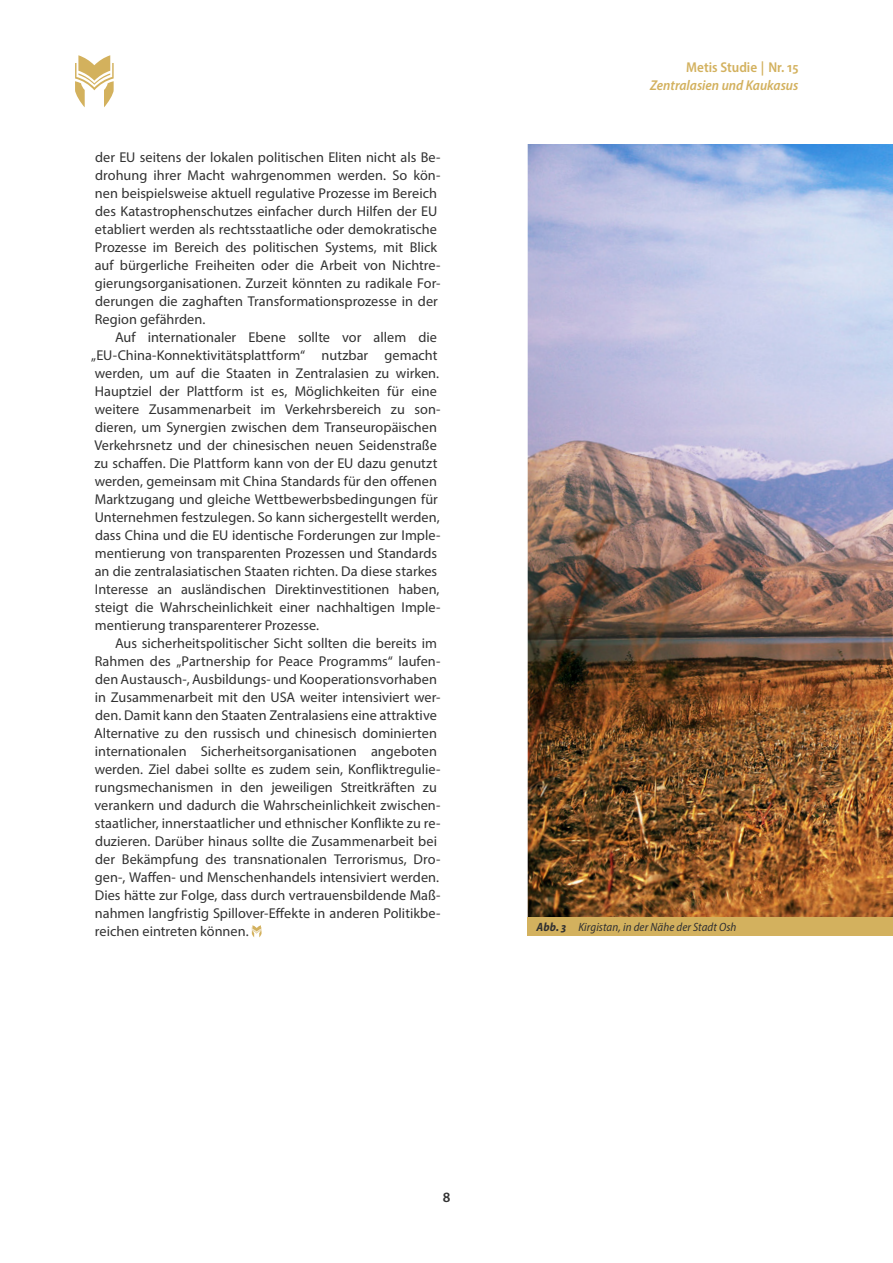
<style>
.page{position:relative;width:893px;height:1263px;background:#fff}
.page>*{position:absolute;margin:0;border:0;box-sizing:border-box;transform-origin:0 0}
.t1{font:14.25px/18px "Myriad Pro";color:#323232}
.t2{font:italic 600 semi-condensed 14.25px "Myriad Pro";color:#d3b15e}
.t3{font:600 semi-condensed 14.25px "Myriad Pro";color:#d3b15e}
.t4{font:600 14.25px "Myriad Pro";color:#323232}
.t5{font:italic semi-condensed 12px "Myriad Pro";letter-spacing:.01em;color:#323232}
.s1{font-weight:700}
</style>
<div class="page">
<svg style="left:252px;top:925px;width:9px;height:12px"></svg>
<img style="left:527px;top:144px;width:365px;height:774px">
<div style="left:527px;top:918px;width:365px;height:18px;background:#d3b15e"></div>
<svg style="left:75px;top:55px;width:39px;height:52px"></svg>
<p class="t1" style="left:95px;top:148px;width:347px">der EU seitens der lokalen politischen Eliten nicht als Be&shy;drohung ihrer Macht wahrgenommen werden. So kön&shy;nen beispielsweise aktuell regulative Prozesse im Bereich des Katastrophenschutzes einfacher durch Hilfen der EU etabliert werden als rechtsstaatliche oder demokratische Prozesse im Bereich des politischen Systems, mit Blick auf bürgerliche Freiheiten oder die Arbeit von Nichtre&shy;gierungsorganisationen. Zurzeit könnten zu radikale For&shy;derungen die zaghaften Transformationsprozesse in der Region gefährden.</p>
<p class="t1" style="left:91px;top:328px;width:351px;text-indent:24px">Auf internationaler Ebene sollte vor allem die „EU-China-Konnektivitätsplattform“ nutzbar gemacht werden, um auf die Staaten in Zentralasien zu wirken.<br>Hauptziel der Plattform ist es, Möglichkeiten für eine weitere Zusammenarbeit im Verkehrsbereich zu son&shy;dieren, um Synergien zwischen dem Transeuropäischen Verkehrsnetz und der chinesischen neuen Seidenstraße zu schaffen. Die Plattform kann von der EU dazu genutzt werden, gemeinsam mit China Standards für den offenen Marktzugang und gleiche Wettbewerbsbedingungen für Unternehmen festzulegen. So kann sichergestellt werden, dass China und die EU identische Forderungen zur Imple&shy;mentierung von transparenten Prozessen und Standards an die zentralasiatischen Staaten richten. Da diese starkes Interesse an ausländischen Direktinvestitionen haben, steigt die Wahrscheinlichkeit einer nachhaltigen Imple&shy;mentierung transparenterer Prozesse.</p>
<p class="t1" style="left:94px;top:634px;width:348px;text-indent:21px">Aus sicherheitspolitischer Sicht sollten die bereits im Rahmen des „Partnership for Peace Programms“ laufen&shy;den Austausch-, Ausbildungs- und Kooperationsvorhaben in Zusammenarbeit mit den USA weiter intensiviert wer&shy;den. Damit kann den Staaten Zentralasiens eine attraktive Alternative zu den russisch und chinesisch dominierten internationalen Sicherheitsorganisationen angeboten werden. Ziel dabei sollte es zudem sein, Konfliktregulie&shy;rungsmechanismen in den jeweiligen Streitkräften zu verankern und dadurch die Wahrscheinlichkeit zwischen&shy;staatlicher, innerstaatlicher und ethnischer Konflikte zu re&shy;duzieren. Darüber hinaus sollte die Zusammenarbeit bei der Bekämpfung des transnationalen Terrorismus, Dro&shy;gen-, Waffen- und Menschenhandels intensiviert werden.<br>Dies hätte zur Folge, dass durch vertrauensbildende Maß&shy;nahmen langfristig Spillover-Effekte in anderen Politikbe&shy;reichen eintreten können.</p>
<p class="t3" style="left:686px;top:58px;width:114px">Metis Studie | Nr. 15</p>
<p class="t2" style="left:650px;top:76px;width:150px">Zentralasien und Kaukasus</p>
<p class="t5" style="left:536px;top:920px;width:201px"><span class="s1">Abb. 3</span> Kirgistan, in der Nähe der Stadt Osh</p>
<p class="t4" style="left:442px;top:1188px;width:9px">8</p>
</div>
